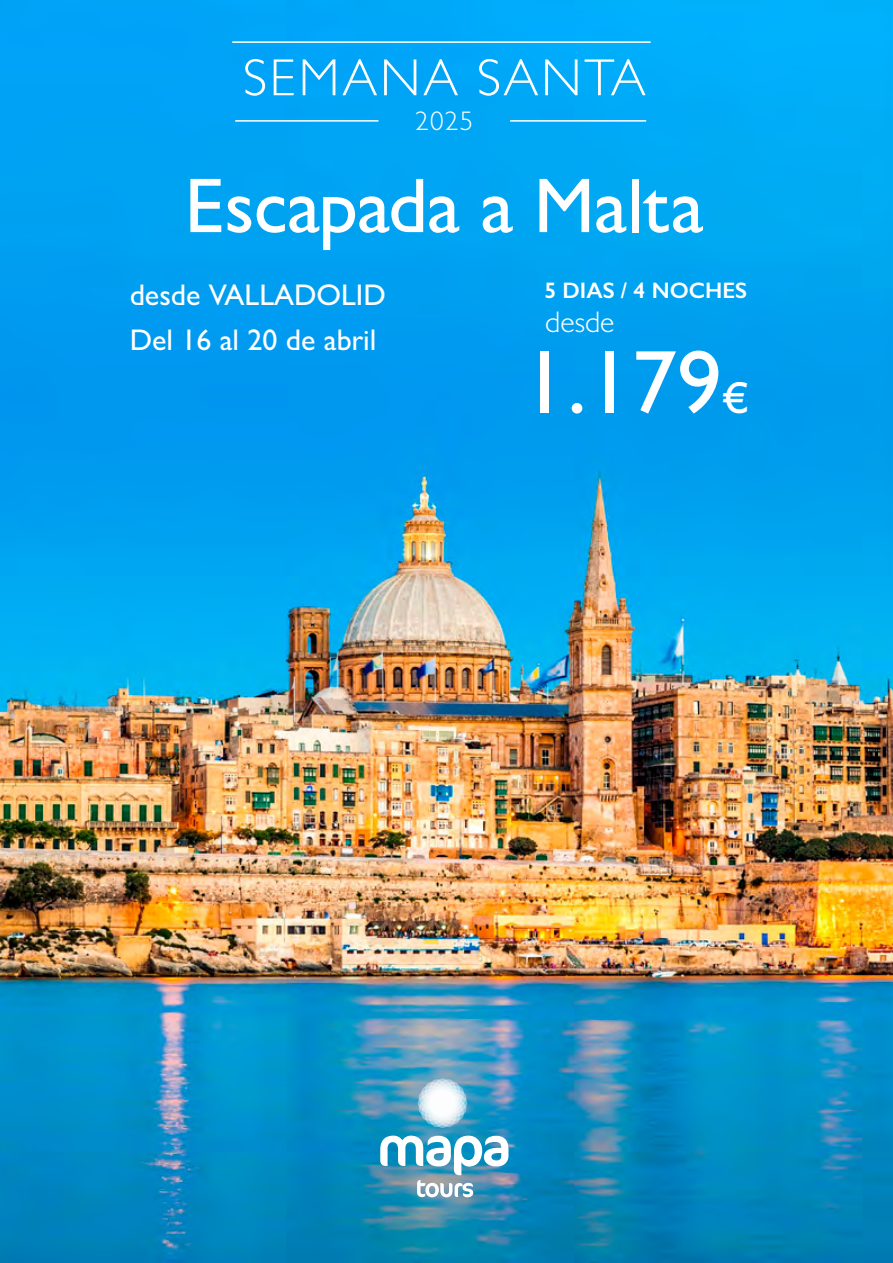
<style>
.page{position:relative;width:893px;height:1263px;background:#fff}
.page>*{position:absolute;margin:0;border:0;box-sizing:border-box;transform-origin:0 0}
.t1{font:500 90px "Gill Sans";color:#fff}
.t2{font:500 78px "Gill Sans";letter-spacing:-.01em;color:#fff}
.t3{font:300 52.5px "Gill Sans";letter-spacing:.05em;color:#fff}
.t4{font:500 30px/44.5px "Gill Sans";color:#fff}
.t5{font:300 30px "Gill Sans";color:#fff}
.t6{font:300 27px "Gill Sans";color:#fff}
.t7{font:600 22.5px "Gill Sans";color:#fff}
.s1{font-size:45px}
</style>
<div class="page">
<img style="left:0;top:0;width:893px;height:1262px">
<svg style="left:419px;top:1079px;width:47px;height:48px"></svg>
<img style="left:380px;top:1135px;width:128px;height:62px">
<hr style="left:235px;top:120px;width:143px;height:2px;background:#fff">
<hr style="left:510px;top:120px;width:136px;height:2px;background:#fff">
<hr style="left:232px;top:41px;width:419px;height:2px;background:#fff">
<h3 class="t3" style="left:243px;top:46px;width:405px">SEMANA SANTA</h3>
<p class="t6" style="left:415px;top:104px;width:60px">2025</p>
<h2 class="t2" style="left:185px;top:159px;width:521px">Escapada a Malta</h2>
<p class="t4" style="left:130px;top:272px;width:258px">desde VALLADOLID<br>Del 16 al 20 de abril</p>
<h1 class="t1" style="left:522px;top:329px;width:229px">1.179<span class="s1">€</span></h1>
<p class="t7" style="left:544px;top:277px;width:204px">5 DIAS / 4 NOCHES</p>
<p class="t5" style="left:545px;top:304px;width:71px">desde</p>
</div>
